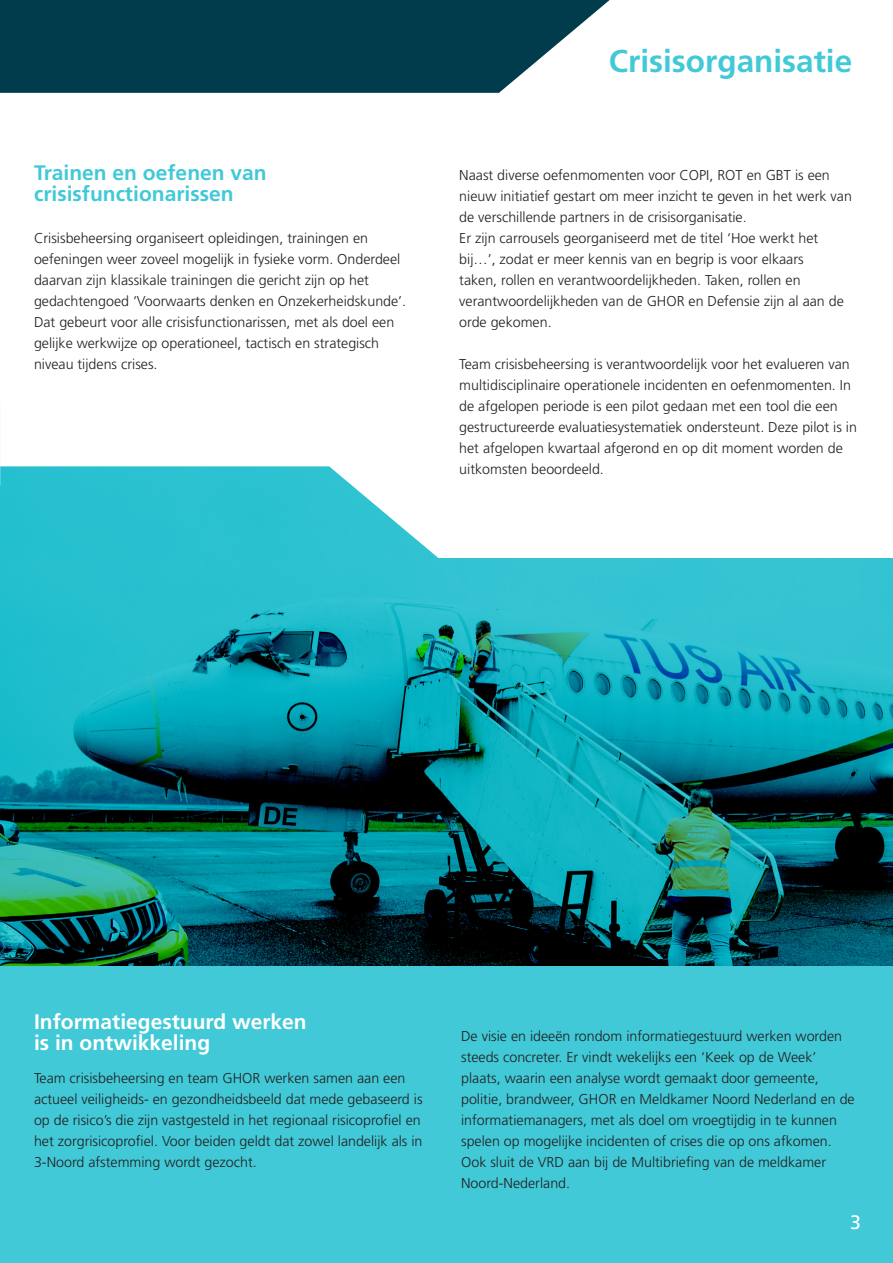
<style>
.page{position:relative;width:893px;height:1263px;background:#fff}
.page>*{position:absolute;margin:0;border:0;box-sizing:border-box;transform-origin:0 0}
.t1{font:700 31.5px "Frutiger LT Std";color:#41c9d7}
.t2{font:700 21px/21px "Frutiger LT Std";color:#41c9d7}
.t3{font:700 21px "Frutiger LT Std";color:#fff}
.opsomming_2{font:19.5px "Frutiger LT Std";color:#fff}
.BROODTEKST{font:300 14.25px/21px "Frutiger LT Std";color:#231f20}
</style>
<div class="page">
<div style="left:0;top:829px;width:893px;height:434px;background:#41c9d7"></div>
<svg style="left:0;top:0;width:610px;height:93px;background:#184e5c"></svg>
<img style="left:0;top:466px;width:439px;height:92px">
<img style="left:0;top:558px;width:893px;height:407px">
<p class="t2" style="left:34px;top:162px;width:234px">Trainen en oefenen van crisisfunctionarissen</p>
<p class="BROODTEKST" style="left:34px;top:228px;width:374px">Crisisbeheersing organiseert opleidingen, trainingen en oefeningen weer zoveel mogelijk in fysieke vorm. Onderdeel daarvan zijn klassikale trainingen die gericht zijn op het gedachtengoed ‘Voorwaarts denken en Onzekerheidskunde’.</p>
<p class="BROODTEKST" style="left:34px;top:312px;width:362px">Dat gebeurt voor alle crisisfunctionarissen, met als doel een gelijke werkwijze op operationeel, tactisch en strategisch</p>
<p class="BROODTEKST" style="left:34px;top:354px;width:125px">niveau tijdens crises.</p>
<p class="t1" style="left:609px;top:43px;width:245px">Crisisorganisatie</p>
<p class="BROODTEKST" style="left:459px;top:165px;width:394px">Naast diverse oefenmomenten voor COPI, ROT en GBT is een nieuw initiatief gestart om meer inzicht te geven in het werk van de verschillende partners in de crisisorganisatie.</p>
<p class="BROODTEKST" style="left:459px;top:228px;width:386px">Er zijn carrousels georganiseerd met de titel ‘Hoe werkt het bij…’, zodat er meer kennis van en begrip is voor elkaars taken, rollen en verantwoordelijkheden. Taken, rollen en verantwoordelijkheden van de GHOR en Defensie zijn al aan de orde gekomen.</p>
<p class="BROODTEKST" style="left:459px;top:354px;width:399px">Team crisisbeheersing is verantwoordelijk voor het evalueren van multidisciplinaire operationele incidenten en oefenmomenten. In de afgelopen periode is een pilot gedaan met een tool die een gestructureerde evaluatiesystematiek ondersteunt. Deze pilot is in het afgelopen kwartaal afgerond en op dit moment worden de uitkomsten beoordeeld.</p>
<p class="t3" style="left:34px;top:1009px;width:274px">Informatiegestuurd werken</p>
<p class="t3" style="left:34px;top:1030px;width:178px">is in ontwikkeling</p>
<p class="BROODTEKST" style="left:34px;top:1068px;width:390px">Team crisisbeheersing en team GHOR werken samen aan een actueel veiligheids- en gezondheidsbeeld dat mede gebaseerd is op de risico’s die zijn vastgesteld in het regionaal risicoprofiel en het zorgrisicoprofiel. Voor beiden geldt dat zowel landelijk als in 3-Noord afstemming wordt gezocht.</p>
<p class="BROODTEKST" style="left:461px;top:1026px;width:395px">De visie en ideeën rondom informatiegestuurd werken worden steeds concreter. Er vindt wekelijks een ‘Keek op de Week’ plaats, waarin een analyse wordt gemaakt door gemeente, politie, brandweer, GHOR en Meldkamer Noord Nederland en de informatiemanagers, met als doel om vroegtijdig in te kunnen spelen op mogelijke incidenten of crises die op ons afkomen.</p>
<p class="BROODTEKST" style="left:461px;top:1152px;width:367px">Ook sluit de VRD aan bij de Multibriefing van de meldkamer<br>Noord-Nederland.</p>
<p class="opsomming_2" style="left:850px;top:1211px;width:12px">3</p>
</div>
